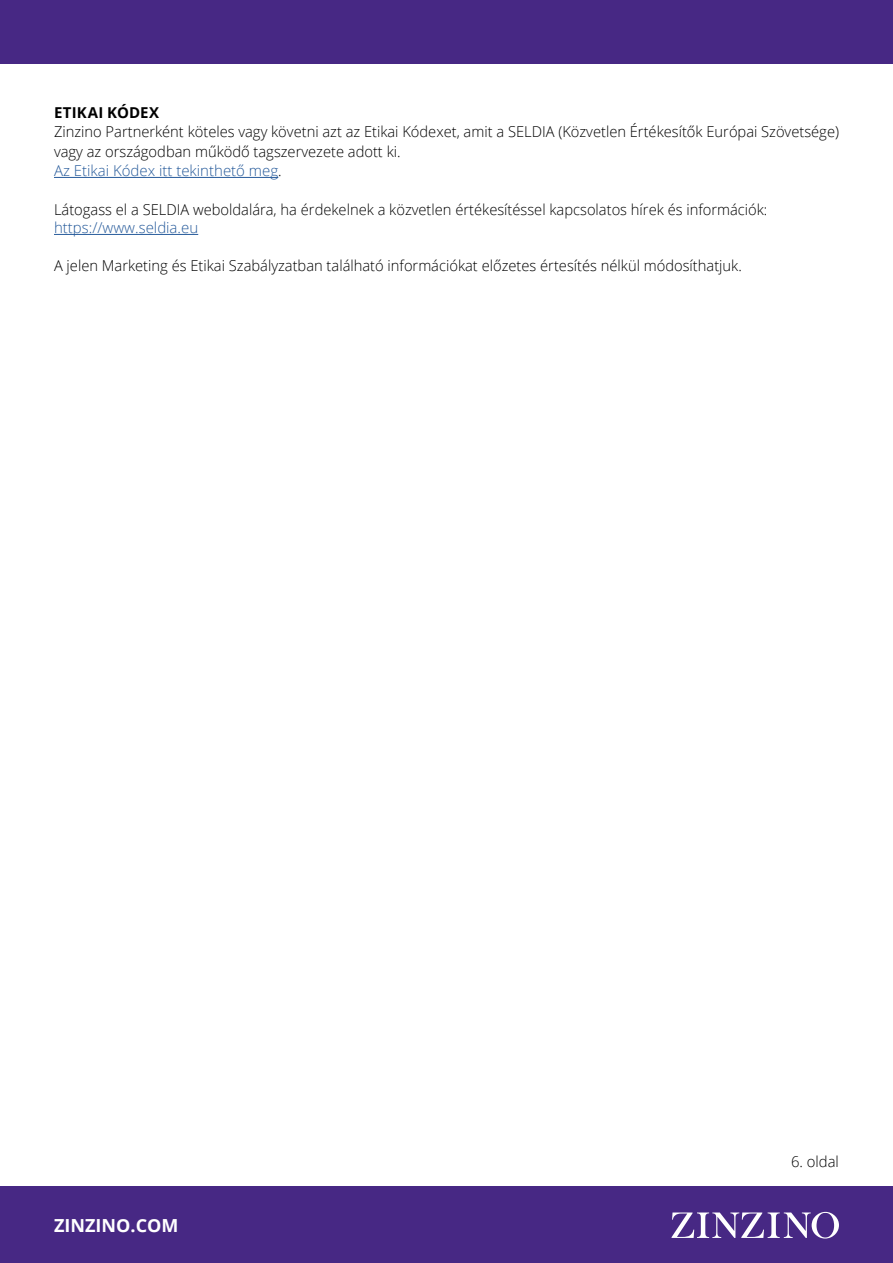
<style>
.page{position:relative;width:893px;height:1263px;background:#fff}
.page>*{position:absolute;margin:0;border:0;box-sizing:border-box;transform-origin:0 0}
.t1{font:700 18px "Open Sans";color:#fff}
.t2{font:300 15px/19.5px "Open Sans";color:#000}
.t3{font:300 15px "Open Sans";color:#275b9b}
.t4{font:700 15px "Open Sans";letter-spacing:.015em;color:#000}
.s1{color:#275b9b}
</style>
<div class="page">
<div style="left:0;top:1186px;width:893px;height:77px;background:#472884"></div>
<svg style="left:671px;top:1212px;width:168px;height:26px"></svg>
<div style="left:0;top:0;width:893px;height:64px;background:#472884"></div>
<hr style="left:54px;top:177px;width:224px;height:1px;background:#275b9b">
<hr style="left:54px;top:234px;width:144px;height:1px;background:#275b9b">
<p class="t4" style="left:54px;top:102px;width:107px">ETIKAI KÓDEX</p>
<p class="t2" style="left:54px;top:122px;width:787px">Zinzino Partnerként köteles vagy követni azt az Etikai Kódexet, amit a SELDIA (Közvetlen Értékesítők Európai Szövetsége) vagy az országodban működő tagszervezete adott ki.<br><span class="s1">Az Etikai Kódex itt tekinthető meg</span>.</p>
<p class="t2" style="left:54px;top:200px;width:715px">Látogass el a SELDIA weboldalára, ha érdekelnek a közvetlen értékesítéssel kapcsolatos hírek és információk:</p>
<p class="t3" style="left:54px;top:218px;width:146px">https://www.seldia.eu</p>
<p class="t2" style="left:54px;top:255px;width:689px">A jelen Marketing és Etikai Szabályzatban található információkat előzetes értesítés nélkül módosíthatjuk.</p>
<p class="t1" style="left:54px;top:1213px;width:126px">ZINZINO.COM</p>
<p class="t2" style="left:791px;top:1151px;width:49px">6. oldal</p>
</div>
